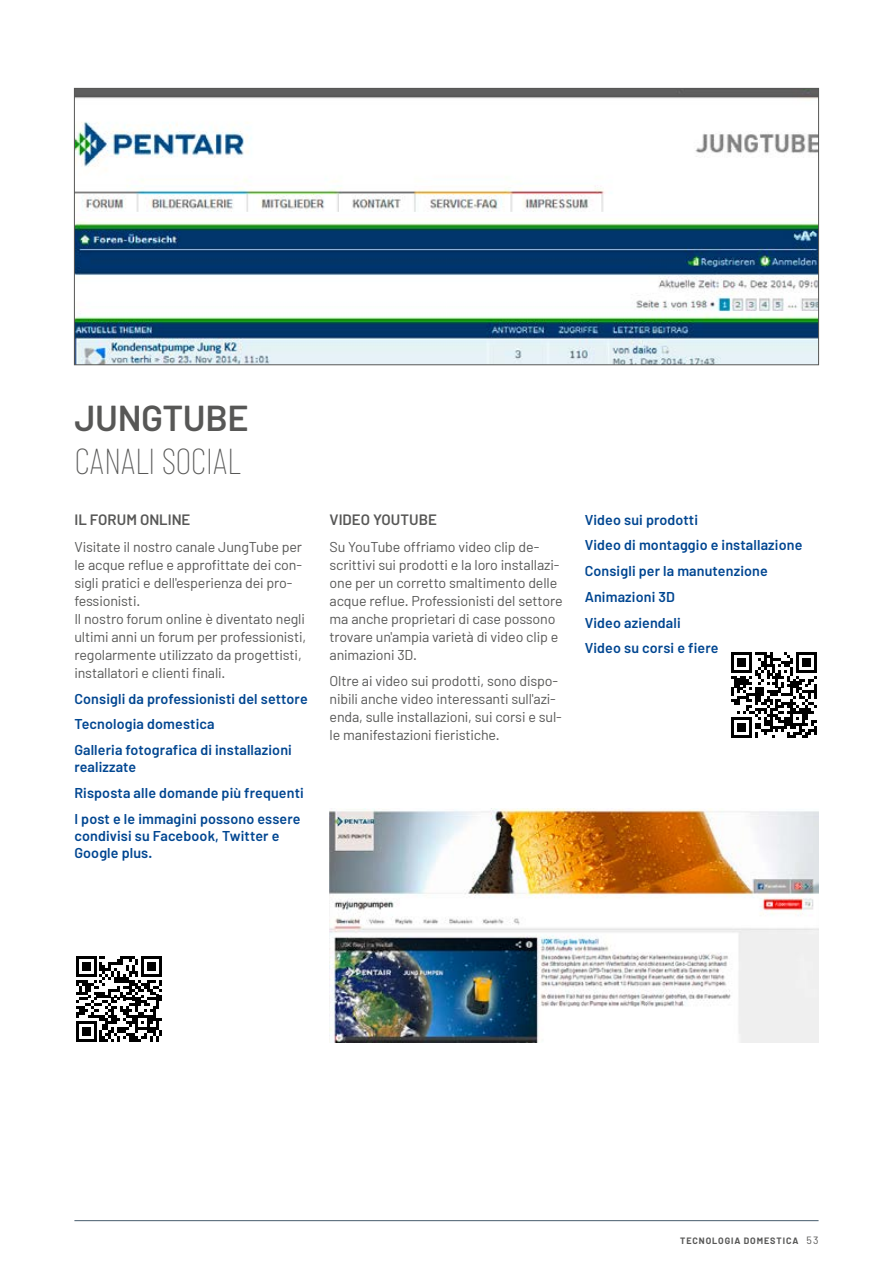
<style>
.page{position:relative;width:893px;height:1263px;background:#fff}
.page>*{position:absolute;margin:0;border:0;box-sizing:border-box;transform-origin:0 0}
.t1{font:100 36px "Barlow Condensed";letter-spacing:-.02em;color:#575756}
.t2{font:600 36px "Barlow";letter-spacing:-.01em;color:#575756}
.t3{font:600 15px "Barlow";color:#575756}
.t4{font:14.25px/18px "Barlow";letter-spacing:-.01em;color:#575756}
.t5{font:600 14.25px/25.8px "Barlow";letter-spacing:.01em;color:#004691}
.t6{font:10.5px "Barlow";color:#575756}
.t7{font:700 9px "Barlow";letter-spacing:.105em;color:#575756}
</style>
<div class="page">
<hr style="left:74px;top:1220px;width:745px;height:1px;background:#475c6d">
<img style="left:76px;top:90px;width:741px;height:273px">
<svg style="left:76px;top:956px;width:86px;height:86px"></svg>
<img style="left:330px;top:809px;width:489px;height:233px">
<svg style="left:731px;top:652px;width:86px;height:86px"></svg>
<h1 class="t2" style="left:74px;top:396px;width:176px">JUNGTUBE</h1>
<h1 class="t1" style="left:74px;top:438px;width:168px">CANALI SOCIAL</h1>
<p class="t3" style="left:74px;top:511px;width:118px">IL FORUM ONLINE</p>
<p class="t4" style="left:74px;top:537px;width:233px">Visitate il nostro canale JungTube per le acque reflue e approfittate dei con&shy;sigli pratici e dell'esperienza dei pro&shy;fessionisti.<br>Il nostro forum online è diventato negli ultimi anni un forum per professionisti, regolarmente utilizzato da progettisti, installatori e clienti finali.</p>
<p class="t5" style="left:74px;top:685px;width:235px">Consigli da professionisti del settore<br>Tecnologia domestica<br>Galleria fotografica di installazioni</p>
<p class="t5" style="left:74px;top:754px;width:231px">realizzate<br>Risposta alle domande più frequenti<br>I post e le immagini possono essere</p>
<p class="t5" style="left:74px;top:827px;width:207px;line-height:17.2px">condivisi su Facebook, Twitter e<br>Google plus.</p>
<p class="t3" style="left:330px;top:511px;width:109px">VIDEO YOUTUBE</p>
<p class="t4" style="left:330px;top:537px;width:235px">Su YouTube offriamo video clip de&shy;scrittivi sui prodotti e la loro installazi&shy;one per un corretto smaltimento delle acque reflue. Professionisti del settore ma anche proprietari di case possono trovare un'ampia varietà di video clip e animazioni 3D.</p>
<p class="t4" style="left:330px;top:672px;width:234px">Oltre ai video sui prodotti, sono dispo&shy;nibili anche video interessanti sull'azi&shy;enda, sulle installazioni, sui corsi e sul&shy;le manifestazioni fieristiche.</p>
<p class="t5" style="left:585px;top:506px;width:219px">Video sui prodotti<br>Video di montaggio e installazione<br>Consigli per la manutenzione<br>Animazioni 3D<br>Video aziendali<br>Video su corsi e fiere</p>
<p class="t7" style="left:680px;top:1235px;width:140px">TECNOLOGIA DOMESTICA <sup>53</sup></p>
<p class="t6" style="left:806px;top:1233px;width:14px">53</p>
</div>
